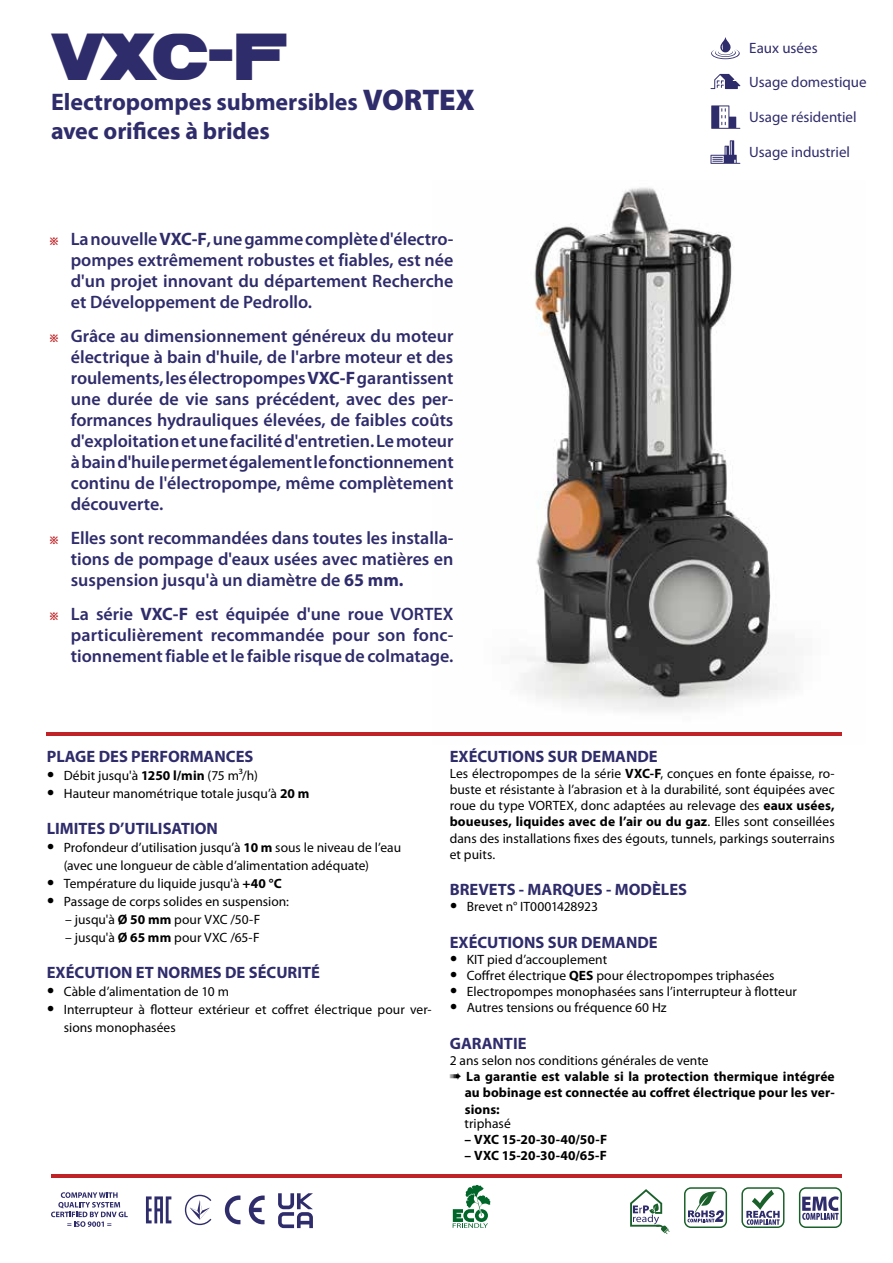
<style>
.page{position:relative;width:893px;height:1263px;background:#fff}
.page>*{position:absolute;margin:0;border:0;box-sizing:border-box;transform-origin:0 0}
.t1{font:54px "PEDROLLO";color:#2f2c6b;scale:.9 1}
.t2{font:700 24px/28.8px "Myriad Pro";letter-spacing:-.005em;color:#2f2c6b}
.t3{font:600 18px/21px "Myriad Pro";color:#2f2c6b;text-align:justify}
.t4{font:700 16.5px "Myriad Pro";color:#2f2c6b}
.t5{font:15px "Myriad Pro";color:#2f2c6b}
.t6{font:13.5px/16.2px "Myriad Pro";letter-spacing:.005em;color:#000}
.t7{font:700 13.5px "Myriad Pro";letter-spacing:.01em;color:#000}
.s1{font-weight:900;font-size:30px}
.s2{font-family:"Apple SD Gothic Neo";font-weight:800;font-size:10.5px;color:#c02327}
.s3{font-weight:700}
.s4{font-weight:700;font-size:21px}
</style>
<div class="page">
<img style="left:523px;top:187px;width:272px;height:525px">
<svg style="left:711px;top:105px;width:29px;height:24px"></svg>
<svg style="left:710px;top:74px;width:30px;height:15px"></svg>
<svg style="left:711px;top:37px;width:29px;height:22px"></svg>
<svg style="left:710px;top:140px;width:30px;height:24px"></svg>
<svg style="left:453px;top:1185px;width:37px;height:43px"></svg>
<svg style="left:630px;top:1189px;width:40px;height:45px"></svg>
<svg style="left:684px;top:1187px;width:43px;height:41px"></svg>
<svg style="left:741px;top:1187px;width:43px;height:41px"></svg>
<svg style="left:799px;top:1187px;width:43px;height:41px"></svg>
<hr style="left:51px;top:1174px;width:791px;height:4px;background:#c02327">
<svg style="left:146px;top:1196px;width:25px;height:27px"></svg>
<svg style="left:185px;top:1195px;width:26px;height:30px"></svg>
<svg style="left:249px;top:1195px;width:16px;height:29px"></svg>
<svg style="left:225px;top:1195px;width:15px;height:29px"></svg>
<svg style="left:51px;top:1192px;width:77px;height:35px"></svg>
<svg style="left:278px;top:1193px;width:35px;height:35px"></svg>
<hr style="left:47px;top:732px;width:795px;height:4px;background:#c02327">
<h1 class="t1" style="left:51px;top:31px;width:265px">VXC-F</h1>
<h2 class="t2" style="left:51px;top:87px;width:425px">Electropompes submersibles <span class="s1">VORTEX </span>avec orifices à brides</h2>
<h3 class="t3" style="left:71px;top:228px;width:384px;text-indent:-21px"><span class="s2">※</span> La nouvelle <span class="s3">VXC-F</span>, une gamme complète d'électro&shy;pompes extrêmement robustes et fiables, est née d'un projet innovant du département Recherche et Développement de Pedrollo.</h3>
<p class="t3" style="left:71px;top:325px;width:384px;text-indent:-21px"><span class="s2">※</span> Grâce au dimensionnement généreux du moteur électrique à bain d'huile, de l'arbre moteur et des roulements, les électropompes <span class="s3">VXC-F</span> garantissent une durée de vie sans précédent, avec des per&shy;formances hydrauliques élevées, de faibles coûts d'exploitation et une facilité d'entretien. Le moteur à bain d'huile permet également le fonctionnement continu de l'électropompe, même complètement découverte.</p>
<h3 class="t3" style="left:71px;top:527px;width:384px;text-indent:-21px"><span class="s2">※</span> Elles sont recommandées dans toutes les installa&shy;tions de pompage d'eaux usées avec matières en suspension jusqu'à un diamètre de <span class="s3">65 mm.</span></h3>
<h3 class="t3" style="left:71px;top:603px;width:384px;text-indent:-21px"><span class="s2">※</span> La série <span class="s3">VXC-F</span> est équipée d'une roue VORTEX particulièrement recommandée pour son fonc&shy;tionnement fiable et le faible risque de colmatage.</h3>
<p class="t5" style="left:749px;top:38px;width:70px">Eaux usées</p>
<p class="t5" style="left:749px;top:73px;width:119px">Usage domestique</p>
<p class="t5" style="left:749px;top:108px;width:109px">Usage résidentiel</p>
<p class="t5" style="left:749px;top:143px;width:102px">Usage industriel</p>
<p class="t4" style="left:47px;top:745px;width:208px">PLAGE DES PERFORMANCES</p>
<p class="t6" style="left:47px;top:767px;width:212px"><span class="s4">•</span> Débit jusqu'à <span class="s3">1250 l/min</span> (75 m3/h)</p>
<p class="t6" style="left:47px;top:785px;width:264px"><span class="s4">•</span> Hauteur manométrique totale jusqu’à <span class="s3">20 m</span></p>
<p class="t4" style="left:47px;top:817px;width:173px">LIMITES D’UTILISATION</p>
<p class="t6" style="left:64px;top:838px;width:339px;line-height:18px;text-indent:-17px"><span class="s4">•</span> Profondeur d’utilisation jusqu’à <span class="s3">10 m</span> sous le niveau de l’eau (avec une longueur de càble d’alimentation adéquate)</p>
<p class="t6" style="left:47px;top:875px;width:236px"><span class="s4">•</span> Température du liquide jusqu'à <span class="s3">+40 °C</span></p>
<p class="t6" style="left:47px;top:893px;width:244px"><span class="s4">•</span> Passage de corps solides en suspension:</p>
<p class="t6" style="left:65px;top:911px;width:196px">– jusqu'à <span class="s3">Ø 50 mm</span> pour VXC /50-F</p>
<p class="t6" style="left:65px;top:929px;width:196px">– jusqu'à <span class="s3">Ø 65 mm</span> pour VXC /65-F</p>
<p class="t4" style="left:47px;top:961px;width:275px">EXÉCUTION ET NORMES DE SÉCURITÉ</p>
<p class="t6" style="left:47px;top:983px;width:183px"><span class="s4">•</span> Càble d’alimentation de 10 m</p>
<p class="t6" style="left:64px;top:1000px;width:369px;line-height:18px;text-indent:-17px"><span class="s4">•</span> Interrupteur à flotteur extérieur et coffret électrique pour ver&shy;sions monophasées</p>
<p class="t4" style="left:450px;top:745px;width:209px">EXÉCUTIONS SUR DEMANDE</p>
<p class="t6" style="left:450px;top:765px;width:386px;text-align:justify">Les électropompes de la série <span class="s3">VXC-F</span>, conçues en fonte épaisse, ro&shy;buste et résistante à l’abrasion et à la durabilité, sont équipées avec roue du type VORTEX, donc adaptées au relevage des <span class="s3">eaux usées, boueuses, liquides avec de l’air ou du gaz</span>. Elles sont conseillées dans des installations fixes des égouts, tunnels, parkings souterrains et puits.</p>
<p class="t4" style="left:450px;top:879px;width:239px">BREVETS - MARQUES - MODÈLES</p>
<p class="t6" style="left:450px;top:898px;width:149px"><span class="s4">•</span> Brevet n° IT0001428923</p>
<p class="t4" style="left:450px;top:931px;width:209px">EXÉCUTIONS SUR DEMANDE</p>
<p class="t6" style="left:450px;top:951px;width:159px"><span class="s4">•</span> KIT pied d’accouplement</p>
<p class="t6" style="left:450px;top:967px;width:326px"><span class="s4">•</span> Coffret électrique <span class="s3">QES</span> pour électropompes triphasées</p>
<p class="t6" style="left:450px;top:983px;width:348px"><span class="s4">•</span> Electropompes monophasées sans l’interrupteur à flotteur</p>
<p class="t6" style="left:450px;top:1000px;width:218px"><span class="s4">•</span> Autres tensions ou fréquence 60 Hz</p>
<p class="t4" style="left:450px;top:1032px;width:78px">GARANTIE</p>
<p class="t6" style="left:450px;top:1052px;width:260px">2 ans selon nos conditions générales de vente</p>
<p class="t7" style="left:450px;top:1068px;width:386px">➠ La garantie est valable si la protection thermique intégrée</p>
<p class="t7" style="left:465px;top:1084px;width:371px">au bobinage est connectée au coffret électrique pour les ver-</p>
<p class="t7" style="left:465px;top:1100px;width:37px">sions:</p>
<p class="t6" style="left:465px;top:1115px;width:48px">triphasé</p>
<p class="t7" style="left:465px;top:1131px;width:144px">– VXC 15-20-30-40/50-F</p>
<p class="t7" style="left:465px;top:1147px;width:144px">– VXC 15-20-30-40/65-F</p>
</div>
